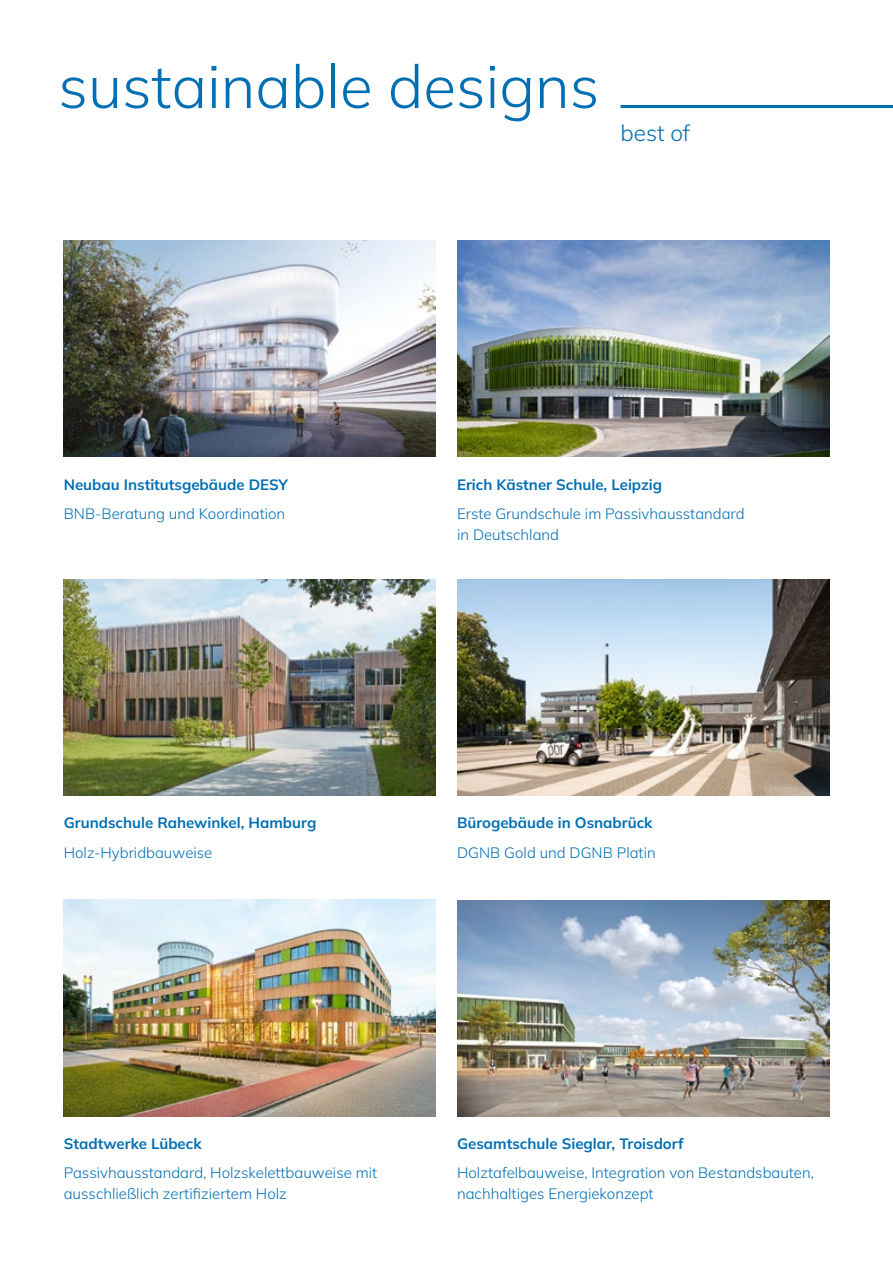
<style>
.page{position:relative;width:893px;height:1263px;background:#fff}
.page>*{position:absolute;margin:0;border:0;box-sizing:border-box;transform-origin:0 0}
.t1{font:300 60px "Mulish";color:#006fb3}
.t2{font:300 22.5px "Mulish";color:#006fb3}
.t3{font:300 15px/21px "Mulish";color:#006fb3}
.t4{font:700 15px "Mulish";color:#006fb3}
</style>
<div class="page">
<img style="left:64px;top:241px;width:372px;height:216px">
<img style="left:457px;top:241px;width:372px;height:216px">
<img style="left:64px;top:580px;width:372px;height:216px">
<img style="left:64px;top:899px;width:372px;height:218px">
<img style="left:457px;top:580px;width:372px;height:216px">
<img style="left:457px;top:900px;width:372px;height:217px">
<hr style="left:621px;top:105px;width:272px;height:3px;background:#006fb3">
<h1 class="t1" style="left:58px;top:46px;width:543px">sustainable designs</h1>
<h2 class="t2" style="left:621px;top:118px;width:71px">best of</h2>
<p class="t4" style="left:64px;top:474px;width:226px">Neubau Institutsgebäude DESY</p>
<p class="t3" style="left:64px;top:503px;width:223px">BNB-Beratung und Koordination</p>
<p class="t4" style="left:457px;top:474px;width:207px">Erich Kästner Schule, Leipzig</p>
<p class="t3" style="left:457px;top:503px;width:289px">Erste Grundschule im Passivhausstandard in Deutschland</p>
<p class="t4" style="left:64px;top:813px;width:254px">Grundschule Rahewinkel, Hamburg</p>
<p class="t3" style="left:64px;top:842px;width:150px">Holz-Hybridbauweise</p>
<p class="t4" style="left:457px;top:813px;width:197px">Bürogebäude in Osnabrück</p>
<p class="t3" style="left:457px;top:842px;width:200px">DGNB Gold und DGNB Platin</p>
<p class="t4" style="left:64px;top:1133px;width:139px">Stadtwerke Lübeck</p>
<p class="t3" style="left:64px;top:1162px;width:315px">Passivhausstandard, Holzskelettbauweise mit ausschließlich zertifiziertem Holz</p>
<p class="t4" style="left:457px;top:1133px;width:228px">Gesamtschule Sieglar, Troisdorf</p>
<p class="t3" style="left:457px;top:1162px;width:358px">Holztafelbauweise, Integration von Bestandsbauten, nachhaltiges Energiekonzept</p>
</div>
